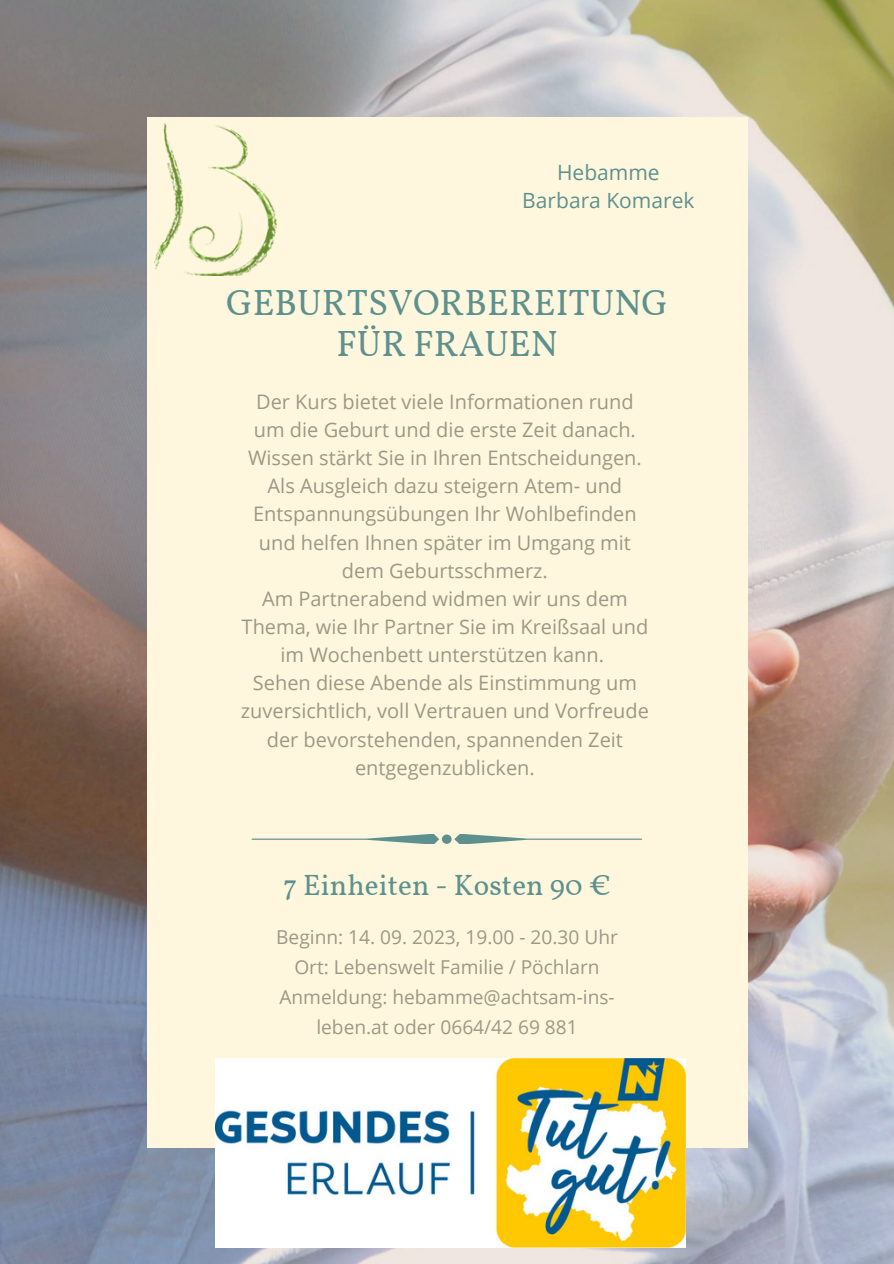
<style>
.page{position:relative;width:894px;height:1264px;background:#fff}
.page>*{position:absolute;margin:0;border:0;box-sizing:border-box;transform-origin:0 0}
.t1{font:36.3px "Vollkorn";color:#5e918e}
.t2{font:29.1px "Vollkorn";letter-spacing:.005em;color:#5e918e}
.t3{font:21px "Open Sans";color:#5e918e}
.t4{font:19.95px/28.2px "Open Sans";color:#9c9787;text-align:center}
.t5{font:19.2px/29.7px "Open Sans";color:#9c9787;text-align:center}
</style>
<div class="page">
<img style="left:0;top:0;width:893px;height:1263px">
<div style="left:147px;top:117px;width:600px;height:1030px;background:#fff7dd"></div>
<svg style="left:251px;top:834px;width:391px;height:9px"></svg>
<img style="left:154px;top:124px;width:123px;height:152px">
<img style="left:215px;top:1058px;width:470px;height:189px">
<p class="t3" style="left:557px;top:157px;width:104px">Hebamme</p>
<p class="t3" style="left:522px;top:186px;width:174px">Barbara Komarek</p>
<p class="t1" style="left:226px;top:281px;width:443px">GEBURTSVORBEREITUNG</p>
<p class="t1" style="left:336px;top:321px;width:223px">FÜR FRAUEN</p>
<p class="t4" style="left:248px;top:387px;width:395px">Der Kurs bietet viele Informationen rund um die Geburt und die erste Zeit danach.<br>Wissen stärkt Sie in Ihren Entscheidungen.<br>Als Ausgleich dazu steigern Atem- und Entspannungsübungen Ihr Wohlbefinden und helfen Ihnen später im Umgang mit dem Geburtsschmerz.</p>
<p class="t4" style="left:241px;top:584px;width:408px">Am Partnerabend widmen wir uns dem<br>Thema, wie Ihr Partner Sie im Kreißsaal und im Wochenbett unterstützen kann.</p>
<p class="t4" style="left:241px;top:668px;width:409px">Sehen diese Abende als Einstimmung um zuversichtlich, voll Vertrauen und Vorfreude der bevorstehenden, spannenden Zeit entgegenzublicken.</p>
<p class="t2" style="left:283px;top:867px;width:329px">7 Einheiten - Kosten 90 €</p>
<p class="t5" style="left:276px;top:922px;width:343px">Beginn: 14. 09. 2023, 19.00 - 20.30 Uhr</p>
<p class="t5" style="left:294px;top:951px;width:307px">Ort: Lebenswelt Familie / Pöchlarn</p>
<p class="t5" style="left:279px;top:981px;width:337px">Anmeldung: hebamme@achtsam-ins&shy;leben.at oder 0664/42 69 881</p>
</div>
